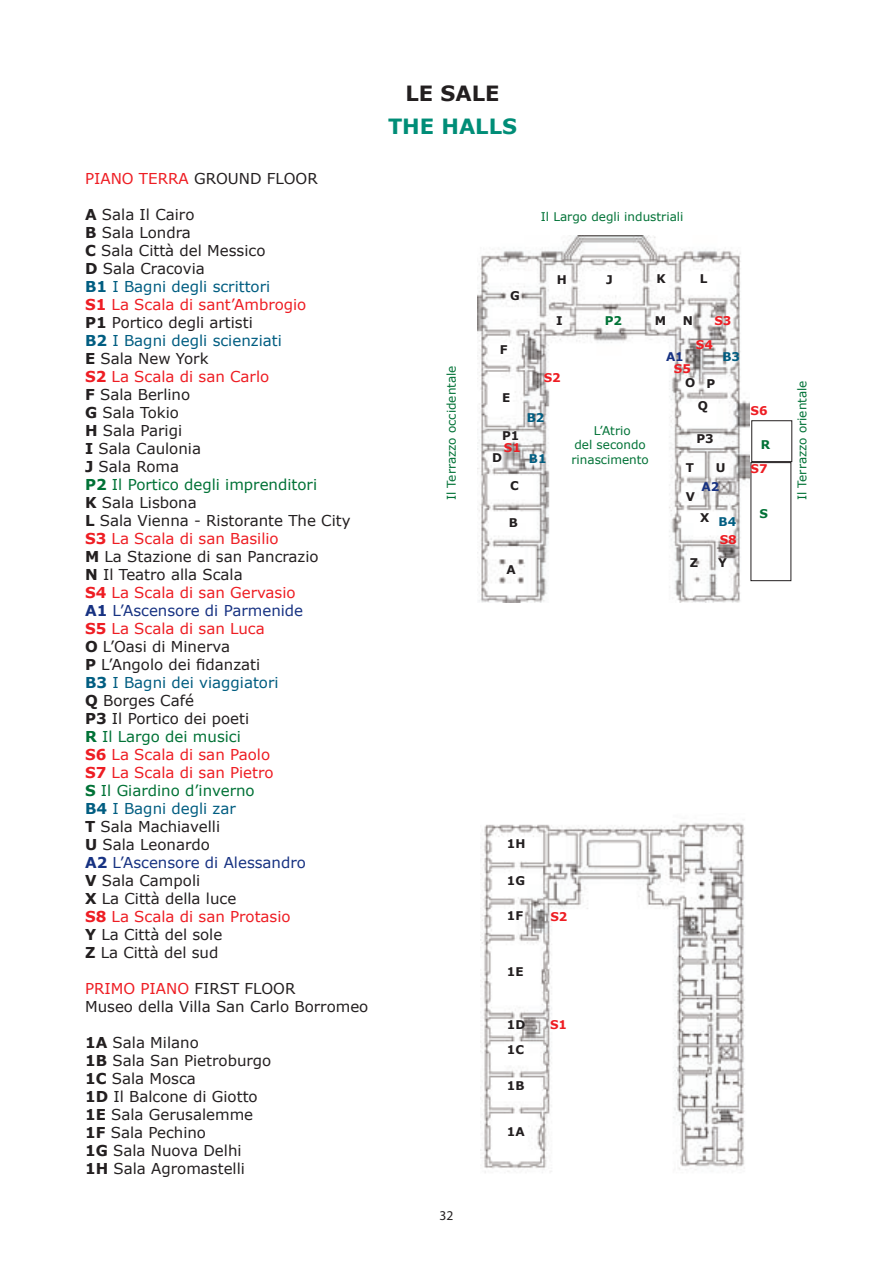
<style>
.page{position:relative;width:893px;height:1263px;background:#fff}
.page>*{position:absolute;margin:0;border:0;box-sizing:border-box;transform-origin:0 0}
.t1{font:700 21px "Verdana";color:#008d77}
.t2{font:700 21px "Verdana";color:#231f20}
.t3{font:15px/18px "Verdana";color:#231f20}
.t4{font:13.5px "Myriad";color:#231f20}
.t5{font:12px/14.4px "Verdana";color:#007236;text-align:center}
.t6{font:700 12px "Verdana";color:#231f20}
.t7{font:700 12px "Verdana";color:#ee1d23}
.t8{font:700 12px "Verdana";color:#005d81}
.t9{font:700 12px "Verdana";color:#007236}
.t10{font:700 12px "Verdana";color:#173282}
.s1{color:#ee1d23}
.s2{font-weight:700}
.s3{font-weight:700;color:#005d81}
.s4{color:#005d81}
.s5{font-weight:700;color:#ee1d23}
.s6{font-weight:700;color:#007236}
.s7{color:#007236}
.s8{font-weight:700;color:#173282}
.s9{color:#173282}
</style>
<div class="page">
<img style="left:478px;top:236px;width:271px;height:366px">
<div style="left:752px;top:420px;width:40px;height:42px;border:1px solid #231f20"></div>
<img style="left:482px;top:823px;width:263px;height:350px">
<p class="t3" style="left:85px;top:169px;width:234px"><span class="s1">PIANO TERRA</span> GROUND FLOOR</p>
<p class="t3" style="left:85px;top:205px;width:267px"><span class="s2">A</span> Sala Il Cairo<br><span class="s2">B</span> Sala Londra<br><span class="s2">C</span> Sala Città del Messico<br><span class="s2">D</span> Sala Cracovia<br><span class="s3">B1</span> <span class="s4">I Bagni degli scrittori<br></span><span class="s5">S1</span> <span class="s1">La Scala di sant’Ambrogio<br></span><span class="s2">P1</span> Portico degli artisti<br><span class="s3">B2</span> <span class="s4">I Bagni degli scienziati<br></span><span class="s2">E</span> Sala New York<br><span class="s5">S2</span> <span class="s1">La Scala di san Carlo<br></span><span class="s2">F</span> Sala Berlino<br><span class="s2">G</span> Sala Tokio<br><span class="s2">H</span> Sala Parigi<br><span class="s2">I</span> Sala Caulonia<br><span class="s2">J</span> Sala Roma<br><span class="s6">P2</span> <span class="s7">Il Portico degli imprenditori<br></span><span class="s2">K</span> Sala Lisbona<br><span class="s2">L</span> Sala Vienna - Ristorante The City<br><span class="s5">S3</span> <span class="s1">La Scala di san Basilio<br></span><span class="s2">M</span> La Stazione di san Pancrazio<br><span class="s2">N</span> Il Teatro alla Scala<br><span class="s5">S4</span> <span class="s1">La Scala di san Gervasio<br></span><span class="s8">A1</span> <span class="s9">L’Ascensore di Parmenide<br></span><span class="s5">S5</span> <span class="s1">La Scala di san Luca<br></span><span class="s2">O</span> L’Oasi di Minerva<br><span class="s2">P</span> L’Angolo dei fidanzati<br><span class="s3">B3</span> <span class="s4">I Bagni dei viaggiatori<br></span><span class="s2">Q</span> Borges Café<br><span class="s2">P3</span> Il Portico dei poeti<br><span class="s6">R</span> <span class="s7">Il Largo dei musici<br></span><span class="s5">S6</span> <span class="s1">La Scala di san Paolo<br></span><span class="s5">S7</span> <span class="s1">La Scala di san Pietro<br></span><span class="s6">S</span> <span class="s7">Il Giardino d’inverno<br></span><span class="s3">B4</span> <span class="s4">I Bagni degli zar<br></span><span class="s2">T</span> Sala Machiavelli<br><span class="s2">U</span> Sala Leonardo<br><span class="s8">A2</span> <span class="s9">L’Ascensore di Alessandro<br></span><span class="s2">V</span> Sala Campoli<br><span class="s2">X</span> La Città della luce<br><span class="s5">S8</span> <span class="s1">La Scala di san Protasio<br></span><span class="s2">Y</span> La Città del sole<br><span class="s2">Z</span> La Città del sud</p>
<p class="t3" style="left:85px;top:979px;width:285px"><span class="s1">PRIMO PIANO</span> FIRST FLOOR<br>Museo della Villa San Carlo Borromeo</p>
<p class="t3" style="left:85px;top:1033px;width:188px"><span class="s2">1A</span> Sala Milano<br><span class="s2">1B</span> Sala San Pietroburgo<br><span class="s2">1C</span> Sala Mosca<br><span class="s2">1D</span> Il Balcone di Giotto<br><span class="s2">1E</span> Sala Gerusalemme<br><span class="s2">1F</span> Sala Pechino<br><span class="s2">1G</span> Sala Nuova Delhi<br><span class="s2">1H</span> Sala Agromastelli</p>
<h1 class="t2" style="left:406px;top:80px;width:95px">LE SALE</h1>
<h1 class="t1" style="left:388px;top:112px;width:130px">THE HALLS</h1>
<p class="t5" style="left:444px;top:500px;width:136px;rotate:-90deg">Il Terrazzo occidentale</p>
<p class="t5" style="left:541px;top:209px;width:144px">Il Largo degli industriali</p>
<p class="t6" style="left:510px;top:288px;width:11px">G</p>
<p class="t6" style="left:500px;top:342px;width:9px">F</p>
<p class="t6" style="left:502px;top:390px;width:10px">E</p>
<p class="t6" style="left:502px;top:428px;width:19px">P1</p>
<p class="t7" style="left:504px;top:440px;width:19px">S1</p>
<p class="t6" style="left:492px;top:450px;width:11px">D</p>
<p class="t6" style="left:510px;top:478px;width:10px">C</p>
<p class="t6" style="left:509px;top:515px;width:11px">B</p>
<p class="t6" style="left:506px;top:562px;width:11px">A</p>
<p class="t6" style="left:557px;top:272px;width:12px">H</p>
<p class="t6" style="left:556px;top:313px;width:8px">I</p>
<p class="t6" style="left:700px;top:271px;width:9px">L</p>
<p class="t6" style="left:606px;top:272px;width:8px">J</p>
<p class="t6" style="left:656px;top:271px;width:11px">K</p>
<p class="t9" style="left:605px;top:313px;width:19px">P2</p>
<p class="t6" style="left:655px;top:313px;width:13px">M</p>
<p class="t6" style="left:683px;top:313px;width:12px">N</p>
<p class="t7" style="left:714px;top:313px;width:19px">S3</p>
<p class="t7" style="left:696px;top:337px;width:19px">S4</p>
<p class="t10" style="left:666px;top:349px;width:19px">A1</p>
<p class="t8" style="left:722px;top:349px;width:19px">B3</p>
<p class="t7" style="left:544px;top:370px;width:19px">S2</p>
<p class="t7" style="left:674px;top:361px;width:19px">S5</p>
<p class="t6" style="left:685px;top:375px;width:12px">O</p>
<p class="t6" style="left:706px;top:376px;width:10px">P</p>
<p class="t8" style="left:527px;top:410px;width:19px">B2</p>
<p class="t6" style="left:698px;top:398px;width:12px">Q</p>
<p class="t8" style="left:529px;top:451px;width:19px">B1</p>
<p class="t5" style="left:571px;top:423px;width:79px">L’Atrio<br>del secondo rinascimento</p>
<p class="t6" style="left:696px;top:431px;width:19px">P3</p>
<p class="t6" style="left:686px;top:460px;width:10px">T</p>
<p class="t6" style="left:716px;top:460px;width:11px">U</p>
<p class="t10" style="left:702px;top:478px;width:19px">A2</p>
<p class="t6" style="left:686px;top:489px;width:11px">V</p>
<p class="t6" style="left:700px;top:510px;width:11px">X</p>
<p class="t8" style="left:719px;top:514px;width:19px">B4</p>
<p class="t7" style="left:720px;top:532px;width:19px">S8</p>
<p class="t6" style="left:690px;top:555px;width:10px">Z</p>
<p class="t6" style="left:718px;top:555px;width:10px">Y</p>
<p class="t7" style="left:750px;top:403px;width:19px">S6</p>
<p class="t9" style="left:761px;top:437px;width:11px">R</p>
<p class="t7" style="left:750px;top:461px;width:19px">S7</p>
<p class="t9" style="left:759px;top:506px;width:10px">S</p>
<p class="t4" style="left:440px;top:1209px;width:15px">32</p>
<p class="t6" style="left:507px;top:836px;width:20px">1H</p>
<p class="t6" style="left:507px;top:872px;width:20px">1G</p>
<p class="t6" style="left:507px;top:908px;width:18px">1F</p>
<p class="t6" style="left:507px;top:964px;width:18px">1E</p>
<p class="t6" style="left:507px;top:1016px;width:20px">1D</p>
<p class="t6" style="left:507px;top:1042px;width:19px">1C</p>
<p class="t6" style="left:507px;top:1078px;width:19px">1B</p>
<p class="t6" style="left:507px;top:1124px;width:19px">1A</p>
<p class="t7" style="left:550px;top:909px;width:19px">S2</p>
<p class="t7" style="left:550px;top:1016px;width:19px">S1</p>
<p class="t5" style="left:794px;top:500px;width:121px;rotate:-90deg">Il Terrazzo orientale</p>
</div>
